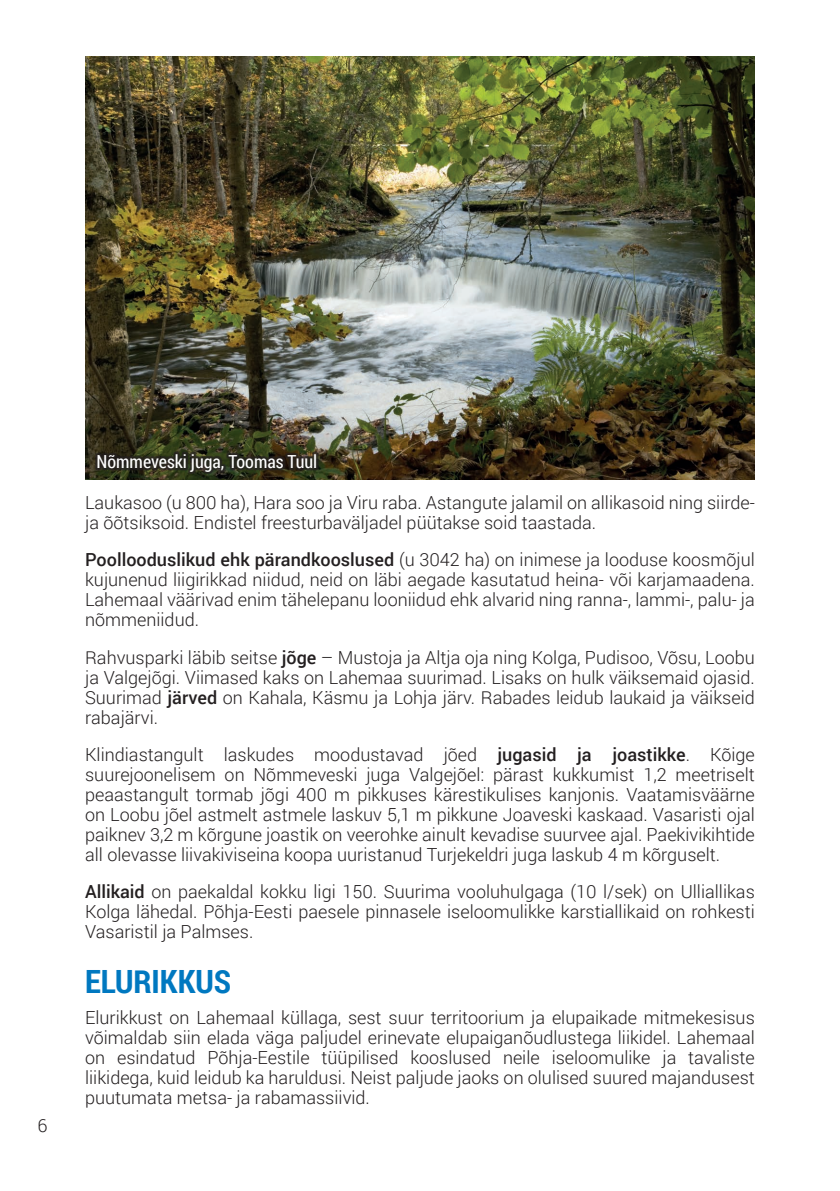
<style>
.page{position:relative;width:840px;height:1191px;background:#fff}
.page>*{position:absolute;margin:0;border:0;box-sizing:border-box;transform-origin:0 0}
.t1{font:700 32px "Roboto Condensed";color:#0078c0}
.t2{font:300 18px/20px "Roboto";color:#231f20;text-align:justify}
.t3{font:18px "Roboto Condensed";color:#fff}
.s1{font-weight:500}
</style>
<div class="page">
<img style="left:85px;top:57px;width:669px;height:422px">
<div style="left:95px;top:451px;width:224px;height:23px;background:#231f20;opacity:.75"></div>
<p class="t2" style="left:38px;top:1115px;width:11px">6</p>
<p class="t3" style="left:96px;top:449px;width:222px">Nõmmeveski juga, Toomas Tuul</p>
<p class="t2" style="left:85px;top:492px;width:670px">Laukasoo (u 800 ha), Hara soo ja Viru raba. Astangute jalamil on allikasoid ning siirde&shy;ja õõtsiksoid. Endistel freesturbaväljadel püütakse soid taastada.</p>
<p class="t2" style="left:85px;top:549px;width:671px"><span class="s1">Poollooduslikud ehk pärandkooslused</span> (u 3042 ha) on inimese ja looduse koosmõjul kujunenud liigirikkad niidud, neid on läbi aegade kasutatud heina- või karjamaadena.<br>Lahemaal väärivad enim tähelepanu looniidud ehk alvarid ning ranna-, lammi-, palu- ja nõmmeniidud.</p>
<p class="t2" style="left:85px;top:646px;width:671px">Rahvusparki läbib seitse <span class="s1">jõge</span> – Mustoja ja Altja oja ning Kolga, Pudisoo, Võsu, Loobu ja Valgejõgi. Viimased kaks on Lahemaa suurimad. Lisaks on hulk väiksemaid ojasid.<br>Suurimad <span class="s1">järved</span> on Kahala, Käsmu ja Lohja järv. Rabades leidub laukaid ja väikseid rabajärvi.</p>
<p class="t2" style="left:85px;top:743px;width:670px">Klindiastangult laskudes moodustavad jõed <span class="s1">jugasid ja joastikke</span>. Kõige suurejoonelisem on Nõmmeveski juga Valgejõel: pärast kukkumist 1,2 meetriselt peaastangult tormab jõgi 400 m pikkuses kärestikulises kanjonis. Vaatamisväärne on Loobu jõel astmelt astmele laskuv 5,1 m pikkune Joaveski kaskaad. Vasaristi ojal paiknev 3,2 m kõrgune joastik on veerohke ainult kevadise suurvee ajal. Paekivikihtide all olevasse liivakiviseina koopa uuristanud Turjekeldri juga laskub 4 m kõrguselt.</p>
<p class="t2" style="left:85px;top:880px;width:670px"><span class="s1">Allikaid</span> on paekaldal kokku ligi 150. Suurima vooluhulgaga (10 l/sek) on Ulliallikas Kolga lähedal. Põhja-Eesti paesele pinnasele iseloomulikke karstiallikaid on rohkesti Vasaristil ja Palmses.</p>
<h1 class="t1" style="left:85px;top:959px;width:147px">ELURIKKUS</h1>
<p class="t2" style="left:85px;top:1007px;width:670px">Elurikkust on Lahemaal küllaga, sest suur territoorium ja elupaikade mitmekesisus võimaldab siin elada väga paljudel erinevate elupaiganõudlustega liikidel. Lahemaal on esindatud Põhja-Eestile tüüpilised kooslused neile iseloomulike ja tavaliste liikidega, kuid leidub ka haruldusi. Neist paljude jaoks on olulised suured majandusest puutumata metsa- ja rabamassiivid.</p>
</div>
